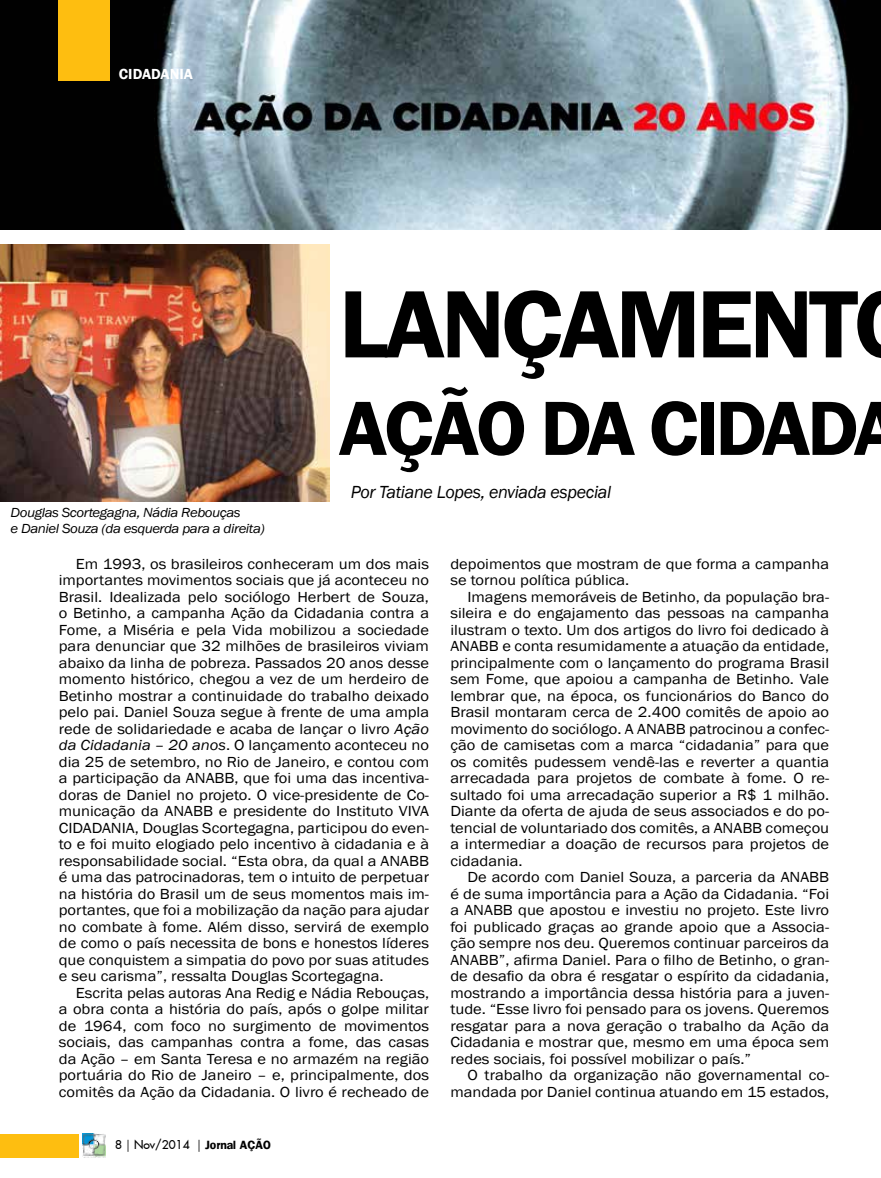
<style>
.page{position:relative;width:881px;height:1178px;background:#fff}
.page>*{position:absolute;margin:0;border:0;box-sizing:border-box;transform-origin:0 0}
.t1{font:600 99px "Franklin Gothic";letter-spacing:-.04em;color:#000}
.t2{font:600 79.5px "Franklin Gothic";letter-spacing:-.04em;color:#000}
.t3{font:italic 18px "Franklin Gothic";letter-spacing:-.02em;color:#000}
.t4{font:15px/16.5px "Franklin Gothic";color:#000;text-align:justify;scale:1.1 1}
.t5{font:600 15px "Franklin Gothic";color:#fff}
.t6{font:italic 13.5px/16.5px "Franklin Gothic";letter-spacing:-.03em;color:#000;scale:1.1 1}
.t7{font:700 12px "Frankfurt";color:#000}
.s1{font-style:italic}
.s2{font-family:"Fujiyama 2 Plain";font-weight:400}
.s3{font-family:"Aldine 401 BT Roman A";font-weight:400}
</style>
<div class="page">
<img style="left:83px;top:1134px;width:22px;height:23px">
<div style="left:0;top:1134px;width:79px;height:23px;background:#febe10"></div>
<img style="left:0;top:0;width:880px;height:230px">
<div style="left:59px;top:0;width:51px;height:81px;background:#febe10"></div>
<img style="left:0;top:244px;width:330px;height:257px">
<p class="t5" style="left:119px;top:65px;width:10px">CIDADANIA</p>
<p class="t6" style="left:11px;top:504px;width:232px">Douglas Scortegagna, Nádia Rebouças<br>e Daniel Souza (da esquerda para a direita)</p>
<h1 class="t1" style="left:339px;top:263px;width:506px">LANÇAMENT</h1>
<h2 class="t2" style="left:339px;top:379px;width:564px">AÇÃO DA CIDADA</h2>
<p class="t3" style="left:350px;top:480px;width:262px">Por Tatiane Lopes, enviada especial</p>
<p class="t4" style="left:59px;top:556px;width:338px;text-indent:17px">Em 1993, os brasileiros conheceram um dos mais importantes movimentos sociais que já aconteceu no Brasil. Idealizada pelo sociólogo Herbert de Souza, o Betinho, a campanha Ação da Cidadania contra a Fome, a Miséria e pela Vida mobilizou a sociedade para denunciar que 32 milhões de brasileiros viviam abaixo da linha de pobreza. Passados 20 anos desse momento histórico, chegou a vez de um herdeiro de Betinho mostrar a continuidade do trabalho deixado pelo pai. Daniel Souza segue à frente de uma ampla rede de solidariedade e acaba de lançar o livro <span class="s1">Ação da Cidadania – 20 anos</span>. O lançamento aconteceu no dia 25 de setembro, no Rio de Janeiro, e contou com a participação da ANABB, que foi uma das incentiva&shy;doras de Daniel no projeto. O vice-presidente de Co&shy;municação da ANABB e presidente do Instituto VIVA CIDADANIA, Douglas Scortegagna, participou do even&shy;to e foi muito elogiado pelo incentivo à cidadania e à responsabilidade social. “Esta obra, da qual a ANABB é uma das patrocinadoras, tem o intuito de perpetuar na história do Brasil um de seus momentos mais im&shy;portantes, que foi a mobilização da nação para ajudar no combate à fome. Além disso, servirá de exemplo de como o país necessita de bons e honestos líderes que conquistem a simpatia do povo por suas atitudes e seu carisma”, ressalta Douglas Scortegagna.</p>
<p class="t4" style="left:59px;top:985px;width:338px;text-indent:17px">Escrita pelas autoras Ana Redig e Nádia Rebouças, a obra conta a história do país, após o golpe militar de 1964, com foco no surgimento de movimentos sociais, das campanhas contra a fome, das casas da Ação – em Santa Teresa e no armazém na região portuária do Rio de Janeiro – e, principalmente, dos comitês da Ação da Cidadania. O livro é recheado de</p>
<p class="t7" style="left:115px;top:1138px;width:157px"><span class="s2">8</span> <span class="s3">|</span> <span class="s2">Nov/2014</span> <span class="s3">|</span> Jornal AÇÃO</p>
<p class="t4" style="left:450px;top:556px;width:346px">depoimentos que mostram de que forma a campanha se tornou política pública.</p>
<p class="t4" style="left:450px;top:589px;width:346px;text-indent:17px">Imagens memoráveis de Betinho, da população bra&shy;sileira e do engajamento das pessoas na campanha ilustram o texto. Um dos artigos do livro foi dedicado à ANABB e conta resumidamente a atuação da entidade, principalmente com o lançamento do programa Brasil sem Fome, que apoiou a campanha de Betinho. Vale lembrar que, na época, os funcionários do Banco do Brasil montaram cerca de 2.400 comitês de apoio ao movimento do sociólogo. A ANABB patrocinou a confec&shy;ção de camisetas com a marca “cidadania” para que os comitês pudessem vendê-las e reverter a quantia arrecadada para projetos de combate à fome. O re&shy;sultado foi uma arrecadação superior a R$ 1 milhão.<br>Diante da oferta de ajuda de seus associados e do po&shy;tencial de voluntariado dos comitês, a ANABB começou a intermediar a doação de recursos para projetos de cidadania.</p>
<p class="t4" style="left:450px;top:869px;width:346px;text-indent:17px">De acordo com Daniel Souza, a parceria da ANABB é de suma importância para a Ação da Cidadania. “Foi a ANABB que apostou e investiu no projeto. Este livro foi publicado graças ao grande apoio que a Associa&shy;ção sempre nos deu. Queremos continuar parceiros da ANABB”, afirma Daniel. Para o filho de Betinho, o gran&shy;de desafio da obra é resgatar o espírito da cidadania, mostrando a importância dessa história para a juven&shy;tude. “Esse livro foi pensado para os jovens. Queremos resgatar para a nova geração o trabalho da Ação da Cidadania e mostrar que, mesmo em uma época sem redes sociais, foi possível mobilizar o país.”</p>
<p class="t4" style="left:450px;top:1067px;width:346px;text-align:right">O trabalho da organização não governamental co&shy;mandada por Daniel continua atuando em 15 estados,</p>
</div>
